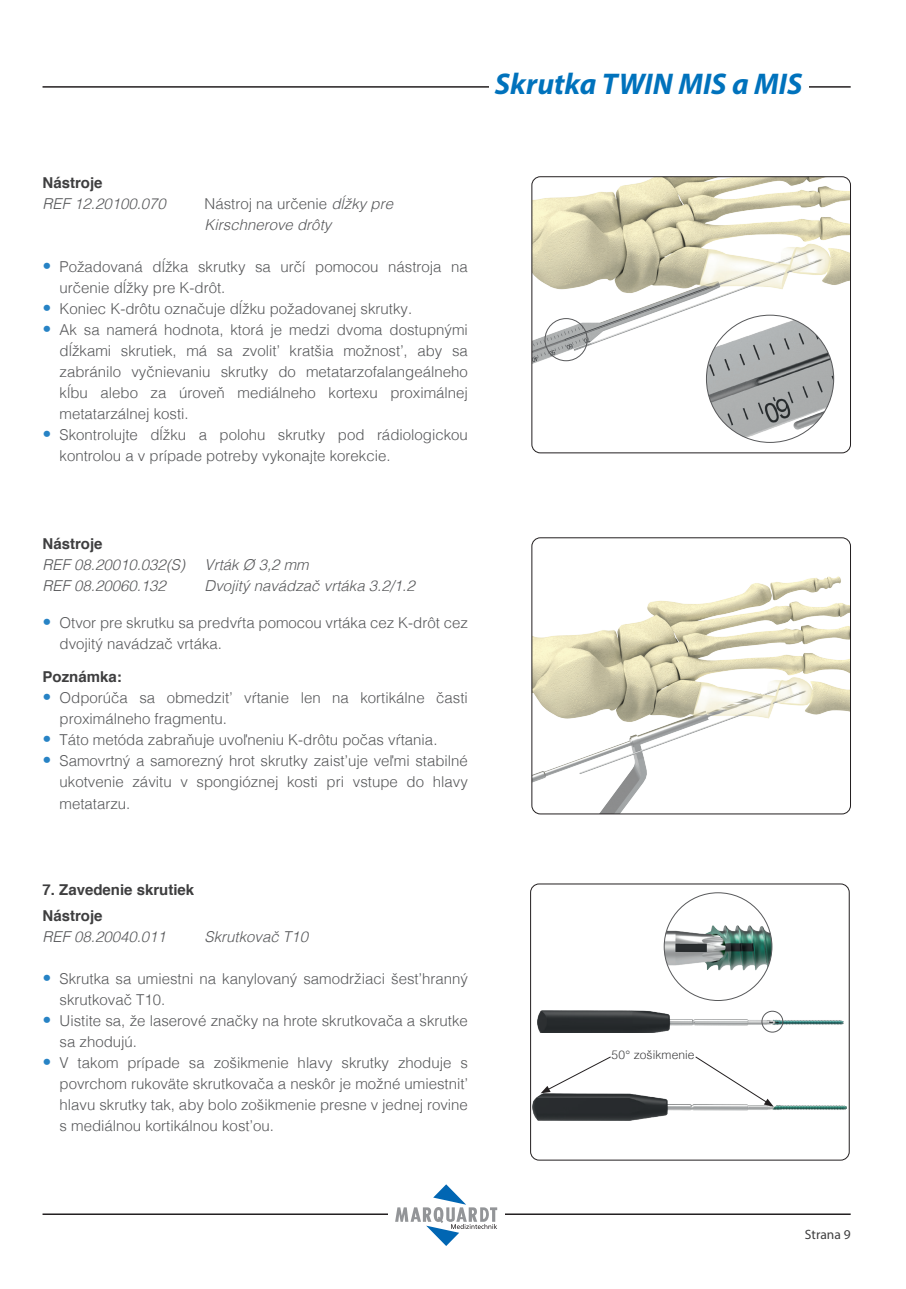
<style>
.page{position:relative;width:906px;height:1289px;background:#fff}
.page>*{position:absolute;margin:0;border:0;box-sizing:border-box;transform-origin:0 0}
.t1{font:italic 700 30px "Myriad Pro";color:#0072bc}
.t2{font:300 15px/21px "Helvetica";color:#57585a}
.t3{font:italic 300 15px/21px "Helvetica";color:#57585a}
.t4{font:700 15px/25.5px "Helvetica";color:#3e3e3f}
.t5{font:13.5px "Myriad Pro";color:#3e3e3f}
.t6{font:300 12px "Helvetica";letter-spacing:.01em;color:#3e3e3f}
.s1{font-style:normal}
.s2{font-family:"Frutiger LT Com";font-stretch:condensed;font-size:18px;color:#2783c5}
</style>
<div class="page">
<hr style="left:43px;top:86px;width:807px;height:2px;background:#231f20">
<hr style="left:43px;top:1213px;width:807px;height:1px;background:#231f20">
<div style="left:388px;top:1184px;width:117px;height:61px;background:#fff"></div>
<svg style="left:395px;top:1184px;width:102px;height:61px"></svg>
<div style="left:489px;top:75px;width:319px;height:22px;background:#fff"></div>
<img style="left:537px;top:1010px;width:306px;height:22px">
<div style="left:530px;top:883px;width:319px;height:277px;border:1px solid #231f20;border-radius:9px"></div>
<img style="left:532px;top:1093px;width:315px;height:27px">
<div style="left:761px;top:1011px;width:22px;height:21px;border:1px solid #57585a;border-radius:50%"></div>
<svg style="left:694px;top:1056px;width:79px;height:50px"></svg>
<svg style="left:541px;top:1056px;width:70px;height:37px"></svg>
<img style="left:664px;top:925px;width:108px;height:45px">
<img style="left:533px;top:177px;width:317px;height:204px">
<div style="left:531px;top:176px;width:319px;height:277px;border:1px solid #231f20;border-radius:9px"></div>
<div style="left:545px;top:318px;width:42px;height:43px;border:1px solid #57585a;border-radius:50%"></div>
<img style="left:706px;top:315px;width:127px;height:127px;border-radius:64px">
<img style="left:532px;top:576px;width:318px;height:238px">
<div style="left:531px;top:537px;width:319px;height:277px;border:1px solid #231f20;border-radius:9px"></div>
<h1 class="t1" style="left:495px;top:64px;width:309px">Skrutka TWIN MIS a MIS</h1>
<p class="t4" style="left:43px;top:170px;width:62px">Nástroje</p>
<p class="t3" style="left:43px;top:192px;width:125px">REF 12.20100.070</p>
<p class="t3" style="left:205px;top:192px;width:190px"><span class="s1">Nástroj na určenie</span> dĺžky pre<br>Kirschnerove drôty</p>
<p class="t2" style="left:60px;top:255px;width:410px;text-indent:-17px"><span class="s2">•</span> Požadovaná dĺžka skrutky sa určí pomocou nástroja na určenie dĺžky pre K-drôt.</p>
<p class="t2" style="left:43px;top:297px;width:371px"><span class="s2">•</span> Koniec K-drôtu označuje dĺžku požadovanej skrutky.</p>
<p class="t2" style="left:60px;top:318px;width:410px;text-align:justify;text-indent:-17px"><span class="s2">•</span> Ak sa namerá hodnota, ktorá je medzi dvoma dostupnými dĺžkami skrutiek, má sa zvoliť kratšia možnosť, aby sa zabránilo vyčnievaniu skrutky do metatarzofalangeálneho kĺbu alebo za úroveň mediálneho kortexu proximálnej metatarzálnej kosti.</p>
<p class="t2" style="left:60px;top:423px;width:410px;text-indent:-17px"><span class="s2">•</span> Skontrolujte dĺžku a polohu skrutky pod rádiologickou kontrolou a v prípade potreby vykonajte korekcie.</p>
<p class="t4" style="left:43px;top:531px;width:62px">Nástroje</p>
<p class="t3" style="left:43px;top:553px;width:144px">REF 08.20010.032(S)</p>
<p class="t3" style="left:205px;top:553px;width:106px">Vrták Ø 3,2 mm</p>
<p class="t3" style="left:43px;top:574px;width:125px">REF 08.20060.132</p>
<p class="t3" style="left:205px;top:574px;width:212px">Dvojitý navádzač vrtáka 3.2/1.2</p>
<p class="t2" style="left:60px;top:611px;width:410px;text-indent:-17px"><span class="s2">•</span> Otvor pre skrutku sa predvŕta pomocou vrtáka cez K-drôt cez dvojitý navádzač vrtáka.</p>
<p class="t4" style="left:43px;top:664px;width:81px">Poznámka:</p>
<p class="t2" style="left:60px;top:686px;width:410px;text-indent:-17px"><span class="s2">•</span> Odporúča sa obmedziť vŕtanie len na kortikálne časti proximálneho fragmentu.</p>
<p class="t2" style="left:43px;top:728px;width:396px"><span class="s2">•</span> Táto metóda zabraňuje uvoľneniu K-drôtu počas vŕtania.</p>
<p class="t2" style="left:60px;top:749px;width:410px;text-align:justify;text-indent:-17px"><span class="s2">•</span> Samovrtný a samorezný hrot skrutky zaisťuje veľmi stabilné ukotvenie závitu v spongióznej kosti pri vstupe do hlavy metatarzu.</p>
<p class="t4" style="left:43px;top:877px;width:153px">7. Zavedenie skrutiek<br>Nástroje</p>
<p class="t3" style="left:43px;top:924px;width:125px">REF 08.20040.011</p>
<p class="t3" style="left:205px;top:924px;width:105px">Skrutkovač T10</p>
<p class="t2" style="left:60px;top:966px;width:410px;text-indent:-17px"><span class="s2">•</span> Skrutka sa umiestni na kanylovaný samodržiaci šesťhranný skrutkovač T10.</p>
<p class="t2" style="left:60px;top:1008px;width:410px;text-indent:-17px"><span class="s2">•</span> Uistite sa, že laserové značky na hrote skrutkovača a skrutke sa zhodujú.</p>
<p class="t2" style="left:60px;top:1050px;width:410px;text-align:justify;text-indent:-17px"><span class="s2">•</span> V takom prípade sa zošikmenie hlavy skrutky zhoduje s povrchom rukoväte skrutkovača a neskôr je možné umiestniť hlavu skrutky tak, aby bolo zošikmenie presne v jednej rovine s mediálnou kortikálnou kosťou.</p>
<p class="t6" style="left:611px;top:1044px;width:84px">50° zošikmenie</p>
<p class="t5" style="left:805px;top:1226px;width:47px">Strana 9</p>
</div>
